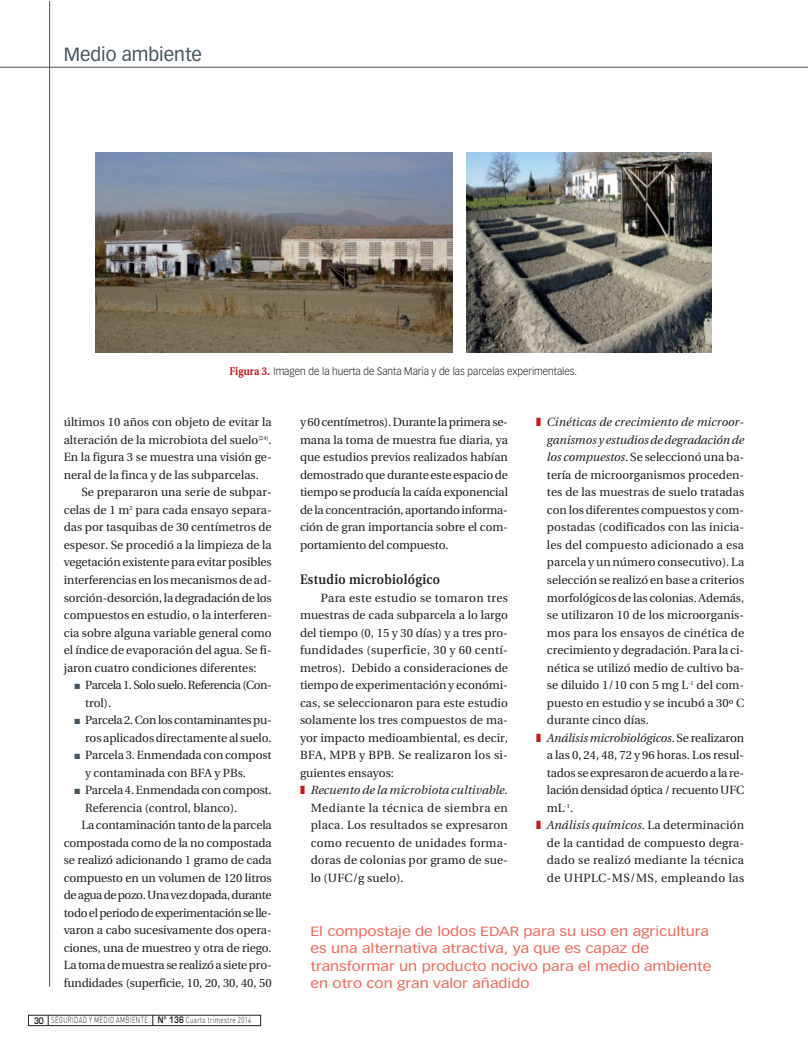
<style>
.page{position:relative;width:808px;height:1053px;background:#fff}
.page>*{position:absolute;margin:0;border:0;box-sizing:border-box;transform-origin:0 0}
.t1{font:18.75px "Vectora LT";color:#45555f}
.t2{font:600 13.75px "Utopia";letter-spacing:.025em;color:#231f20;scale:.9 1}
.t3{font:13.12px/17.5px "Vectora LT";color:#ef695c;scale:1.2 1}
.t4{font:11.88px/17.5px "Utopia";color:#231f20;text-align:justify}
.t5{font:11.88px/17.5px "Utopia";letter-spacing:-.04em;color:#231f20}
.t6{font:11.88px "Utopia";letter-spacing:-.03em;color:#231f20}
.t7{font:italic 11.88px "Utopia";letter-spacing:.01em;color:#231f20}
.t8{font:11.88px "Utopia";letter-spacing:-.035em;color:#231f20}
.t9{font:300 10.62px "Vectora LT";color:#231f20;scale:.95 1}
.t10{font:300 8.75px "DIN";letter-spacing:.05em;color:#231f20;scale:.7 1}
.s1{font-family:"Utopia";font-weight:700;font-size:11.25px;color:#cd151d}
.s2{color:#45555f}
.s3{font-family:"Eurostile";font-weight:600}
.s4{font-style:italic}
</style>
<div class="page">
<hr style="left:0;top:67px;width:808px;height:1px;background:#45555f">
<hr style="left:49px;top:1px;width:1px;height:985px;background:#45555f">
<div style="left:28px;top:1014px;width:233px;height:11px;border:1px solid #231f20"></div>
<img style="left:95px;top:152px;width:358px;height:200px">
<img style="left:466px;top:152px;width:246px;height:200px">
<h1 class="t1" style="left:64px;top:46px;width:140px">Medio ambiente</h1>
<p class="t9" style="left:229px;top:366px;width:368px"><span class="s1">Figura 3.</span> Imagen de la huerta de Santa María y de las parcelas experimentales.</p>
<p class="t4" style="left:64px;top:414px;width:209px">últimos 10 años con objeto de evitar la alteración de la microbiota del suelo<sup>[24]</sup>.<br>En la figura 3 se muestra una visión ge&shy;neral de la finca y de las subparcelas.</p>
<p class="t4" style="left:64px;top:484px;width:209px;text-indent:18px">Se prepararon una serie de subpar&shy;celas de 1 m<sup>2</sup> para cada ensayo separa&shy;das por tasquibas de 30 centímetros de espesor. Se procedió a la limpieza de la vegetación existente para evitar posibles interferencias en los mecanismos de ad&shy;sorción-desorción, la degradación de los compuestos en estudio, o la interferen&shy;cia sobre alguna variable general como el índice de evaporación del agua. Se fi&shy;jaron cuatro condiciones diferentes:</p>
<p class="t5" style="left:85px;top:677px;width:188px;text-indent:-11px"><span class="s2">■</span> Parcela 1. Solo suelo. Referencia (Con&shy;trol).</p>
<p class="t4" style="left:74px;top:712px;width:199px;text-align:right"><span class="s2">■</span> Parcela 2. Con los contaminantes pu&shy;ros aplicados directamente al suelo.</p>
<p class="t4" style="left:85px;top:747px;width:188px;text-indent:-11px"><span class="s2">■</span> Parcela 3. Enmendada con compost y contaminada con BFA y PBs.</p>
<p class="t4" style="left:74px;top:782px;width:199px"><span class="s2">■</span> Parcela 4. Enmendada con compost.</p>
<p class="t4" style="left:85px;top:799px;width:154px">Referencia (control, blanco).</p>
<p class="t4" style="left:81px;top:817px;width:192px">La contaminación tanto de la parcela</p>
<p class="t4" style="left:64px;top:834px;width:209px">compostada como de la no compostada</p>
<p class="t4" style="left:64px;top:852px;width:209px">se realizó adicionando 1 gramo de cada</p>
<p class="t4" style="left:64px;top:869px;width:209px">compuesto en un volumen de 120 litros</p>
<p class="t8" style="left:64px;top:890px;width:209px">de agua de pozo. Una vez dopada, durante</p>
<p class="t6" style="left:64px;top:907px;width:209px">todo el periodo de experimentación se lle-</p>
<p class="t4" style="left:64px;top:922px;width:209px">varon a cabo sucesivamente dos opera-</p>
<p class="t4" style="left:64px;top:939px;width:209px">ciones, una de muestreo y otra de riego.</p>
<p class="t4" style="left:64px;top:957px;width:209px">La toma de muestra se realizó a siete pro-</p>
<p class="t4" style="left:64px;top:974px;width:209px">fundidades (superficie, 10, 20, 30, 40, 50</p>
<p class="t10" style="left:34px;top:1017px;width:312px"><span class="s3">30</span> SEGURIDAD Y MEDIO AMBIENTE <span class="s3">Nº 136</span> Cuarto trimestre 2014</p>
<p class="t4" style="left:300px;top:414px;width:209px">y 60 centímetros). Durante la primera se&shy;mana la toma de muestra fue diaria, ya que estudios previos realizados habían demostrado que durante este espacio de tiempo se producía la caída exponencial de la concentración, aportando informa&shy;ción de gran importancia sobre el com&shy;portamiento del compuesto.</p>
<p class="t2" style="left:300px;top:573px;width:157px">Estudio microbiológico</p>
<p class="t4" style="left:300px;top:589px;width:209px;text-indent:21px">Para este estudio se tomaron tres muestras de cada subparcela a lo largo del tiempo (0, 15 y 30 días) y a tres pro&shy;fundidades (superficie, 30 y 60 centí&shy;metros). Debido a consideraciones de tiempo de experimentación y económi&shy;cas, se seleccionaron para este estudio solamente los tres compuestos de ma&shy;yor impacto medioambiental, es decir, BFA, MPB y BPB. Se realizaron los si&shy;guientes ensayos:</p>
<p class="t7" style="left:311px;top:785px;width:199px">Recuento de la microbiota cultivable.</p>
<p class="t4" style="left:311px;top:799px;width:199px">Mediante la técnica de siembra en placa. Los resultados se expresaron como recuento de unidades forma&shy;doras de colonias por gramo de sue&shy;lo (UFC/g suelo).</p>
<p class="t4" style="left:547px;top:414px;width:199px;text-align:left"><span class="s4">Cinéticas de crecimiento de microor&shy;ganismos y estudios de degradación de los compuestos</span>. Se seleccionó una ba&shy;tería de microorganismos proceden&shy;tes de las muestras de suelo tratadas con los diferentes compuestos y com&shy;postadas (codificados con las inicia&shy;les del compuesto adicionado a esa parcela y un número consecutivo). La selección se realizó en base a criterios morfológicos de las colonias. Además, se utilizaron 10 de los microorganis&shy;mos para los ensayos de cinética de crecimiento y degradación. Para la ci&shy;nética se utilizó medio de cultivo ba&shy;se diluido 1/10 con 5 mg L<sup>-1</sup> del com&shy;puesto en estudio y se incubó a 30º C durante cinco días.<br><span class="s4">Análisis microbiológicos</span>. Se realizaron a las 0, 24, 48, 72 y 96 horas. Los resul&shy;tados se expresaron de acuerdo a la re&shy;lación densidad óptica / recuento UFC mL<sup>-1</sup>.<br><span class="s4">Análisis químicos</span>. La determinación de la cantidad de compuesto degra&shy;dado se realizó mediante la técnica de UHPLC-MS/MS, empleando las</p>
<p class="t3" style="left:310px;top:922px;width:336px">El compostaje de lodos EDAR para su uso en agricultura es una alternativa atractiva, ya que es capaz de transformar un producto nocivo para el medio ambiente en otro con gran valor añadido</p>
</div>
